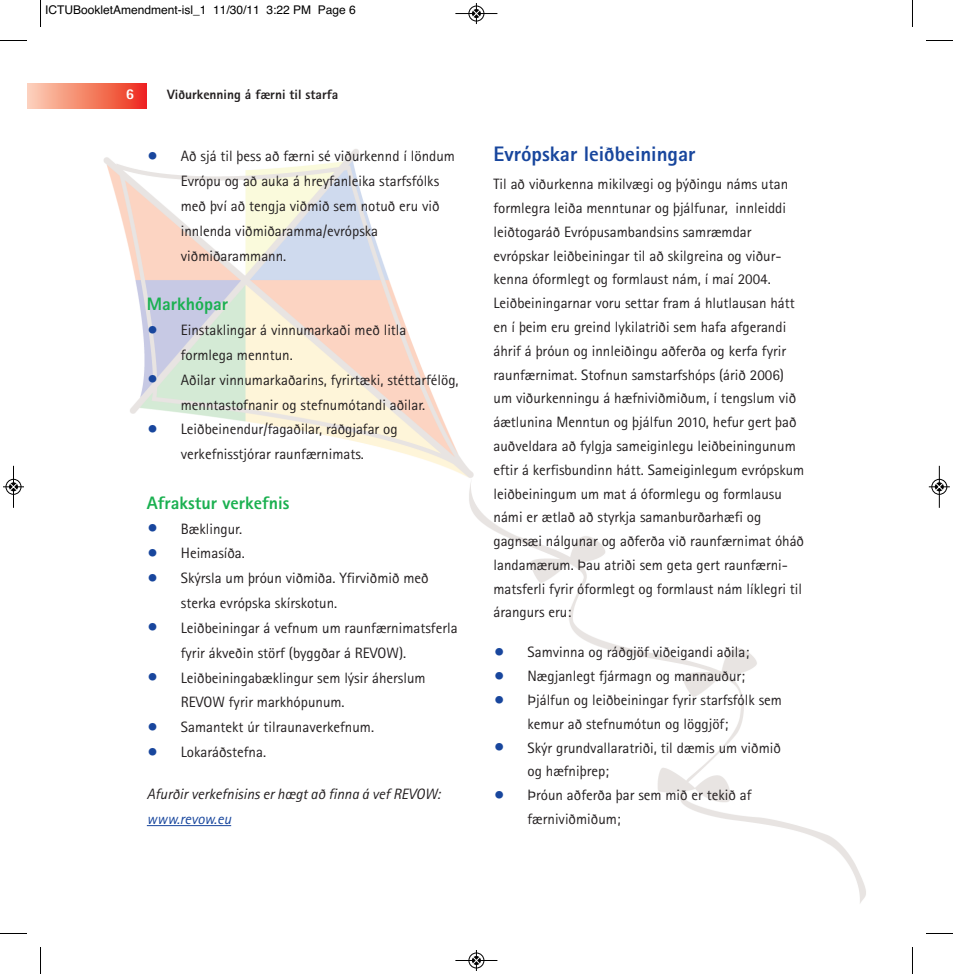
<style>
.page{position:relative;width:953px;height:974px;background:#fff}
.page>*{position:absolute;margin:0;border:0;box-sizing:border-box;transform-origin:0 0}
.t1{font:800 21px "Rotis Sans Serif";color:#18469d}
.t2{font:800 18px "Rotis Sans Serif";color:#1ab050}
.t3{font:15px/23.9px "Rotis Sans Serif";color:#231f20}
.t4{font:italic 15px "Rotis Sans Serif";color:#231f20}
.t5{font:italic 15px "Rotis Sans Serif";color:#18469d}
.t6{font:800 15px "Rotis Sans Serif";color:#fff}
.t7{font:800 13.5px "Rotis Sans Serif";color:#231f20}
.t8{font:12px "Helvetica";color:#000}
.s1{font-weight:800;font-size:21px;color:#18469d}
</style>
<div class="page">
<img style="left:103px;top:149px;width:763px;height:754px">
<img style="left:27px;top:83px;width:120px;height:26px">
<hr style="left:147px;top:825px;width:84px;height:1px;background:#18469d">
<svg style="left:40px;top:0;width:1px;height:27px"></svg>
<svg style="left:0;top:40px;width:27px;height:1px"></svg>
<svg style="left:912px;top:0;width:1px;height:27px"></svg>
<svg style="left:926px;top:40px;width:27px;height:1px"></svg>
<svg style="left:40px;top:947px;width:1px;height:27px"></svg>
<svg style="left:0;top:933px;width:27px;height:1px"></svg>
<svg style="left:912px;top:947px;width:1px;height:27px"></svg>
<svg style="left:926px;top:933px;width:27px;height:1px"></svg>
<div style="left:468px;top:6px;width:16px;height:16px;border:1px solid #fff;border-radius:50%"></div>
<hr style="left:455px;top:13px;width:42px;height:1px;background:#000">
<div style="left:469px;top:6px;width:15px;height:15px;border:1px solid #000;border-radius:50%"></div>
<svg style="left:472px;top:3px;width:8px;height:21px"></svg>
<div style="left:468px;top:952px;width:16px;height:16px;border:1px solid #fff;border-radius:50%"></div>
<hr style="left:455px;top:960px;width:42px;height:1px;background:#000">
<div style="left:469px;top:953px;width:15px;height:15px;border:1px solid #000;border-radius:50%"></div>
<svg style="left:472px;top:950px;width:8px;height:21px"></svg>
<div style="left:6px;top:479px;width:15px;height:16px;border:1px solid #fff;border-radius:50%"></div>
<hr style="left:13px;top:466px;width:1px;height:42px;background:#000">
<div style="left:6px;top:479px;width:15px;height:15px;border:1px solid #000;border-radius:50%"></div>
<svg style="left:3px;top:483px;width:21px;height:8px"></svg>
<div style="left:931px;top:479px;width:16px;height:16px;border:1px solid #fff;border-radius:50%"></div>
<hr style="left:939px;top:466px;width:1px;height:42px;background:#000">
<div style="left:931px;top:479px;width:16px;height:15px;border:1px solid #000;border-radius:50%"></div>
<svg style="left:928px;top:483px;width:22px;height:8px"></svg>
<p class="t8" style="left:45px;top:2px;width:312px">ICTUBookletAmendment-isl_1 11/30/11 3:22 PM Page 6</p>
<p class="t6" style="left:126px;top:89px;width:10px">6</p>
<p class="t7" style="left:167px;top:90px;width:173px">Viðurkenning á færni til starfa</p>
<p class="t3" style="left:181px;top:145px;width:276px;line-height:24.8px;text-indent:-34px"><span class="s1">•</span> Að sjá til þess að færni sé viðurkennd í löndum Evrópu og að auka á hreyfanleika starfsfólks með því að tengja viðmið sem notuð eru við innlenda viðmiðaramma/evrópska viðmiðarammann.</p>
<p class="t2" style="left:147px;top:298px;width:83px">Markhópar</p>
<p class="t3" style="left:181px;top:319px;width:227px;line-height:24.8px;text-indent:-34px"><span class="s1">•</span> Einstaklingar á vinnumarkaði með litla formlega menntun.</p>
<p class="t3" style="left:147px;top:369px;width:313px;line-height:24.8px;text-align:center"><span class="s1">•</span> Aðilar vinnumarkaðarins, fyrirtæki, stéttarfélög, menntastofnanir og stefnumótandi aðilar.</p>
<p class="t3" style="left:147px;top:418px;width:252px;line-height:24.8px;text-align:center"><span class="s1">•</span> Leiðbeinendur/fagaðilar, ráðgjafar og verkefnisstjórar raunfærnimats.</p>
<p class="t2" style="left:147px;top:496px;width:144px">Afrakstur verkefnis</p>
<p class="t3" style="left:147px;top:518px;width:97px"><span class="s1">•</span> Bæklingur.</p>
<p class="t3" style="left:147px;top:543px;width:100px"><span class="s1">•</span> Heimasíða.</p>
<p class="t3" style="left:181px;top:567px;width:249px;line-height:24.8px;text-indent:-34px"><span class="s1">•</span> Skýrsla um þróun viðmiða. Yfirviðmið með sterka evrópska skírskotun.</p>
<p class="t3" style="left:181px;top:617px;width:278px;line-height:24.8px;text-indent:-34px"><span class="s1">•</span> Leiðbeiningar á vefnum um raunfærnimatsferla fyrir ákveðin störf (byggðar á REVOW).</p>
<p class="t3" style="left:181px;top:667px;width:246px;line-height:24.8px;text-indent:-34px"><span class="s1">•</span> Leiðbeiningabæklingur sem lýsir áherslum<br>REVOW fyrir markhópunum.</p>
<p class="t3" style="left:147px;top:717px;width:229px"><span class="s1">•</span> Samantekt úr tilraunaverkefnum.</p>
<p class="t3" style="left:147px;top:741px;width:121px"><span class="s1">•</span> Lokaráðstefna.</p>
<p class="t4" style="left:147px;top:789px;width:295px">Afurðir verkefnisins er hægt að finna á vef REVOW:</p>
<p class="t5" style="left:147px;top:814px;width:86px">www.revow.eu</p>
<h1 class="t1" style="left:493px;top:147px;width:204px">Evrópskar leiðbeiningar</h1>
<p class="t3" style="left:493px;top:174px;width:312px">Til að viðurkenna mikilvægi og þýðingu náms utan formlegra leiða menntunar og þjálfunar, innleiddi leiðtogaráð Evrópusambandsins samræmdar evrópskar leiðbeiningar til að skilgreina og viður&shy;kenna óformlegt og formlaust nám, í maí 2004.<br>Leiðbeiningarnar voru settar fram á hlutlausan hátt en í þeim eru greind lykilatriði sem hafa afgerandi áhrif á þróun og innleiðingu aðferða og kerfa fyrir raunfærnimat. Stofnun samstarfshóps (árið 2006) um viðurkenningu á hæfniviðmiðum, í tengslum við áætlunina Menntun og þjálfun 2010, hefur gert það auðveldara að fylgja sameiginlegu leiðbeiningunum eftir á kerfisbundinn hátt. Sameiginlegum evrópskum leiðbeiningum um mat á óformlegu og formlausu námi er ætlað að styrkja samanburðarhæfi og gagnsæi nálgunar og aðferða við raunfærnimat óháð landamærum. Þau atriði sem geta gert raunfærni&shy;matsferli fyrir óformlegt og formlaust nám líklegri til árangurs eru:</p>
<p class="t3" style="left:493px;top:642px;width:257px"><span class="s1">•</span> Samvinna og ráðgjöf viðeigandi aðila;</p>
<p class="t3" style="left:493px;top:666px;width:253px"><span class="s1">•</span> Nægjanlegt fjármagn og mannauður;</p>
<p class="t3" style="left:527px;top:690px;width:256px;text-indent:-34px"><span class="s1">•</span> Þjálfun og leiðbeiningar fyrir starfsfólk sem kemur að stefnumótun og löggjöf;</p>
<p class="t3" style="left:527px;top:737px;width:255px;text-indent:-34px"><span class="s1">•</span> Skýr grundvallaratriði, til dæmis um viðmið og hæfniþrep;</p>
<p class="t3" style="left:527px;top:785px;width:225px;text-indent:-34px"><span class="s1">•</span> Þróun aðferða þar sem mið er tekið af færniviðmiðum;</p>
</div>
